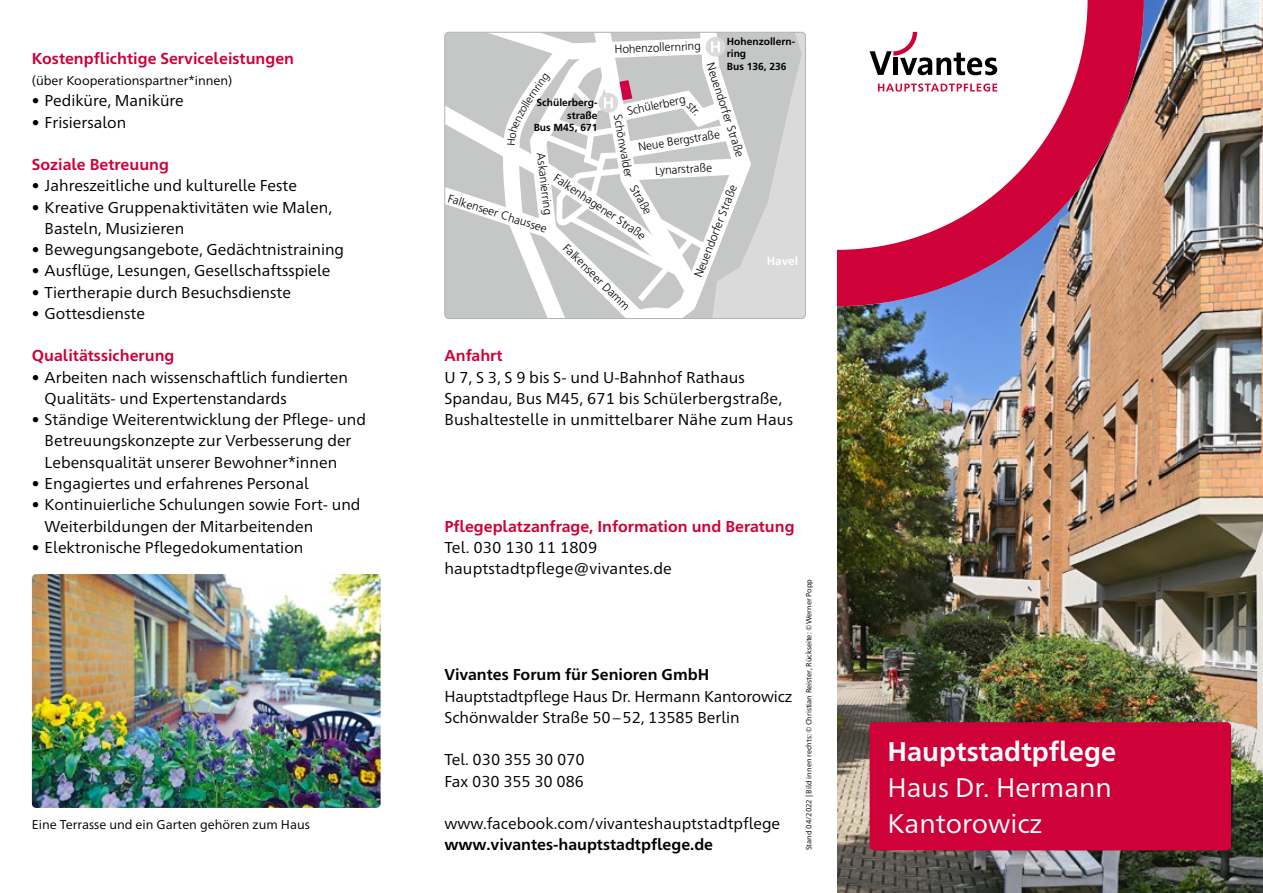
<style>
.page{position:relative;width:1263px;height:893px;background:#fff}
.page>*{position:absolute;margin:0;border:0;box-sizing:border-box;transform-origin:0 0}
.Headline_Ebene_1_Boo{font:27px/36px "Frutiger Neue 1450 Pro";color:#fff}
.Headline_Ebene_1_Bol{font:700 27px "Frutiger Neue 1450 Pro";color:#fff}
.Fließtext{font:15.75px/21.3px "Frutiger Neue 1450 Pro";color:#000}
.Zwischenüberschrift{font:700 15.75px "Frutiger Neue 1450 Pro";color:#ce0138}
.Fließtext-2{font:700 15.75px "Frutiger Neue 1450 Pro";color:#000}
.Bildunterschrift{font:12.75px "Frutiger Neue 1450 Pro";color:#000}
.Zwischenüberschrift-2{font:12.75px "Frutiger Neue 1450 Pro";color:#000}
.t1{font:300 11.7px "Frutiger LT";color:#000}
.t2{font:700 11.7px "Frutiger LT";color:#fff}
.t3{font:700 10.2px/12.3px "Frutiger LT";color:#000;text-align:right}
.Stand{font:7.5px "Frutiger Neue 1450 Pro";color:#000}
</style>
<div class="page">
<img style="left:32px;top:574px;width:349px;height:234px">
<img style="left:838px;top:0;width:425px;height:893px">
<svg style="left:838px;top:0;width:306px;height:306px"></svg>
<svg style="left:870px;top:32px;width:127px;height:43px"></svg>
<svg style="left:878px;top:83px;width:119px;height:8px"></svg>
<div style="left:870px;top:722px;width:361px;height:128px;background:#ce0138;border-radius:4px"></div>
<svg style="left:445px;top:32px;width:360px;height:287px"></svg>
<p class="Zwischenüberschrift" style="left:32px;top:47px;width:264px">Kostenpflichtige Serviceleistungen</p>
<p class="Zwischenüberschrift-2" style="left:32px;top:71px;width:202px">(über Kooperationspartner*innen)</p>
<p class="Fließtext" style="left:32px;top:89px;width:153px">• Pediküre, Maniküre</p>
<p class="Fließtext" style="left:32px;top:110px;width:96px">• Frisiersalon</p>
<p class="Zwischenüberschrift" style="left:32px;top:153px;width:139px">Soziale Betreuung</p>
<p class="Fließtext" style="left:32px;top:174px;width:267px">• Jahreszeitliche und kulturelle Feste</p>
<p class="Fließtext" style="left:45px;top:195px;width:289px;text-indent:-13px">• Kreative Gruppenaktivitäten wie Malen,<br>Basteln, Musizieren</p>
<p class="Fließtext" style="left:32px;top:238px;width:314px">• Bewegungsangebote, Gedächtnistraining</p>
<p class="Fließtext" style="left:32px;top:259px;width:300px">• Ausflüge, Lesungen, Gesellschaftsspiele</p>
<p class="Fließtext" style="left:32px;top:280px;width:261px">• Tiertherapie durch Besuchsdienste</p>
<p class="Fließtext" style="left:32px;top:302px;width:115px">• Gottesdienste</p>
<p class="Zwischenüberschrift" style="left:32px;top:345px;width:144px">Qualitätssicherung</p>
<p class="Fließtext" style="left:45px;top:365px;width:305px;text-indent:-13px">• Arbeiten nach wissenschaftlich fundierten<br>Qualitäts- und Expertenstandards</p>
<p class="Fließtext" style="left:45px;top:408px;width:323px;text-indent:-13px">• Ständige Weiterentwicklung der Pflege- und<br>Betreuungskonzepte zur Verbesserung der<br>Lebensqualität unserer Bewohner*innen</p>
<p class="Fließtext" style="left:32px;top:472px;width:278px">• Engagiertes und erfahrenes Personal</p>
<p class="Fließtext" style="left:45px;top:493px;width:317px;text-indent:-13px">• Kontinuierliche Schulungen sowie Fort- und<br>Weiterbildungen der Mitarbeitenden</p>
<p class="Fließtext" style="left:32px;top:535px;width:273px">• Elektronische Pflegedokumentation</p>
<p class="Bildunterschrift" style="left:32px;top:815px;width:279px">Eine Terrasse und ein Garten gehören zum Haus</p>
<p class="t3" style="left:727px;top:35px;width:70px;text-align:left">Hohenzollern&shy;ring<br>Bus 136, 236</p>
<p class="t1" style="left:614px;top:42px;width:88px;rotate:-2deg">Hohenzollernring</p>
<p class="t1" style="left:716px;top:61px;width:100px;rotate:72deg">Neuendorfer Straße</p>
<p class="t1" style="left:626px;top:105px;width:61px;rotate:-12deg">Schülerberg</p>
<p class="t1" style="left:695px;top:99px;width:16px;rotate:51deg">str.</p>
<p class="t3" style="left:534px;top:97px;width:65px">Schülerberg&shy;straße<br>Bus M45, 671</p>
<p class="t1" style="left:624px;top:113px;width:66px;rotate:80deg">Schönwalder</p>
<p class="t1" style="left:637px;top:141px;width:84px;rotate:-10deg">Neue Bergstraße</p>
<p class="t1" style="left:559px;top:171px;width:104px;rotate:34deg">Falkenhagener Straß</p>
<p class="t1" style="left:547px;top:152px;width:64px;rotate:83deg">Askanierring</p>
<p class="t1" style="left:655px;top:164px;width:58px;rotate:-3deg">Lynarstraße</p>
<p class="t1" style="left:639px;top:182px;width:33px;rotate:60deg">Straße</p>
<p class="t1" style="left:692px;top:275px;width:100px;rotate:-69deg">Neuendorfer Straße</p>
<p class="t1" style="left:450px;top:192px;width:104px;rotate:17deg">Falkenseer Chaussee</p>
<p class="t1" style="left:570px;top:241px;width:90px;rotate:45deg">Falkenseer Damm</p>
<p class="t2" style="left:767px;top:254px;width:33px">Havel</p>
<p class="Zwischenüberschrift" style="left:444px;top:345px;width:60px">Anfahrt</p>
<p class="Fließtext" style="left:444px;top:365px;width:339px">U 7, S 3, S 9 bis S- und U-Bahnhof Rathaus<br>Spandau, Bus M45, 671 bis Schülerbergstraße,</p>
<p class="Fließtext" style="left:444px;top:408px;width:350px">Bushaltestelle in unmittelbarer Nähe zum Haus</p>
<p class="Zwischenüberschrift" style="left:444px;top:515px;width:352px">Pflegeplatzanfrage, Information und Beratung</p>
<p class="Fließtext" style="left:444px;top:535px;width:154px">Tel. 030 130 11 1809</p>
<p class="Fließtext" style="left:444px;top:557px;width:229px">hauptstadtpflege@vivantes.de</p>
<p class="Fließtext-2" style="left:444px;top:663px;width:266px">Vivantes Forum für Senioren GmbH</p>
<p class="Fließtext" style="left:444px;top:684px;width:350px">Hauptstadtpflege Haus Dr. Hermann Kantorowicz</p>
<p class="Fließtext" style="left:444px;top:706px;width:297px">Schönwalder Straße 50–52, 13585 Berlin</p>
<p class="Fließtext" style="left:444px;top:748px;width:142px">Tel. 030 355 30 070</p>
<p class="Fließtext" style="left:444px;top:769px;width:141px">Fax 030 355 30 086</p>
<p class="Fließtext" style="left:444px;top:812px;width:337px">www.facebook.com/vivanteshauptstadtpflege</p>
<p class="Fließtext-2" style="left:444px;top:833px;width:270px">www.vivantes-hauptstadtpflege.de</p>
<p class="Stand" style="left:803px;top:850px;width:273px;rotate:-90deg">Stand 04/2022 | Bild innen rechts: ©Christian Reister, Rückseite: ©Werner Popp</p>
<p class="Headline_Ebene_1_Bol" style="left:887px;top:732px;width:230px">Hauptstadtpflege</p>
<p class="Headline_Ebene_1_Boo" style="left:887px;top:767px;width:226px">Haus Dr. Hermann<br>Kantorowicz</p>
</div>
